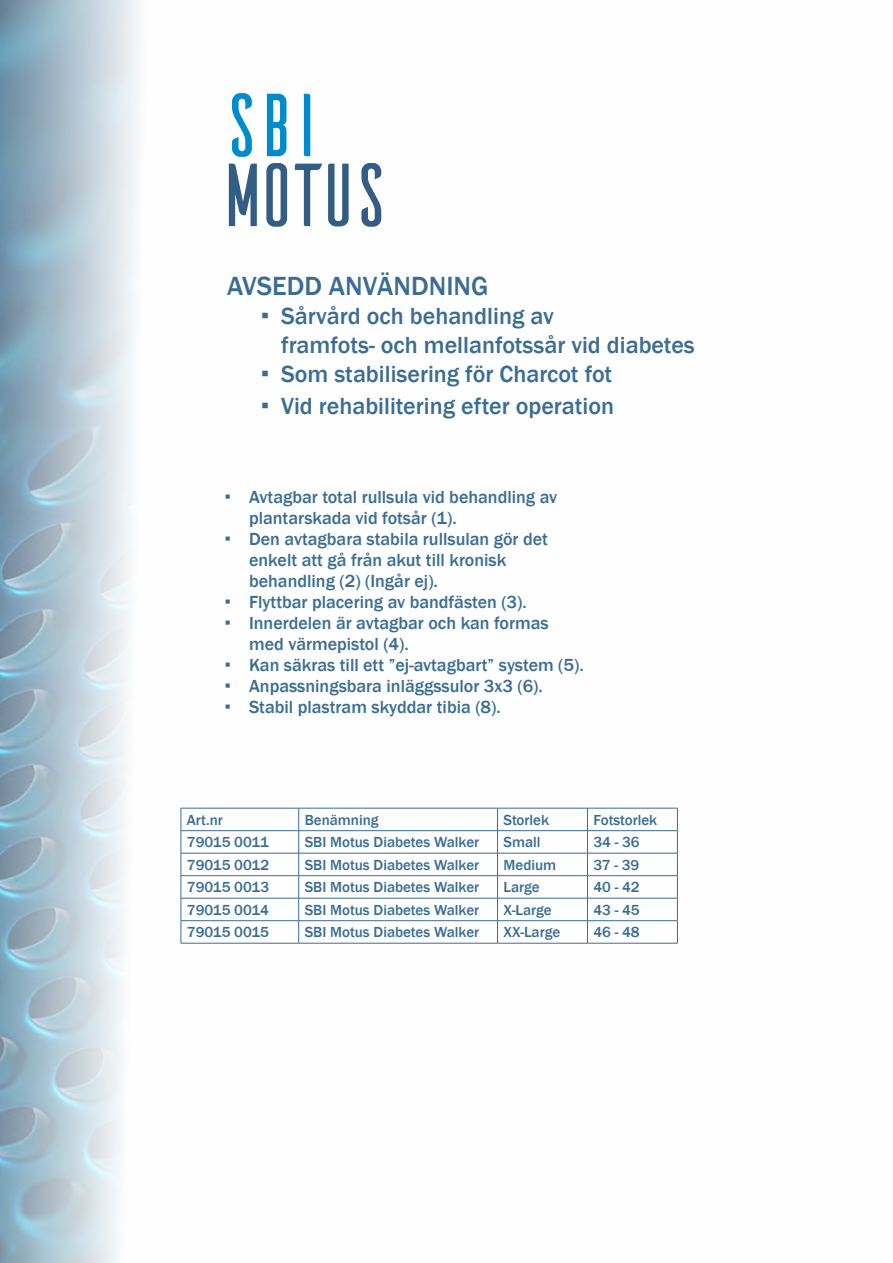
<style>
.page{position:relative;width:893px;height:1263px;background:#fff}
.page>*{position:absolute;margin:0;border:0;box-sizing:border-box;transform-origin:0 0}
.t1{font:89.25px "Ailerons";letter-spacing:-.23em;color:#345d85}
.t2{font:89.25px "Ailerons";color:#008bcd}
.t3{font:500 27px "Franklin Gothic";color:#3b6d93}
.t4{font:500 24px/28.8px "Franklin Gothic";color:#3b6d93}
.t5{font:500 18px/21px "Franklin Gothic";color:#3b6d93}
.t6{font:500 15px "Franklin Gothic";color:#3b6d93}
.s1{font-family:"Akzidenz Grotesk BQ";font-weight:400}
</style>
<div class="page">
<img style="left:0;top:0;width:678px;height:1263px">
<hr style="left:181px;top:808px;width:118px;height:1px;background:#3b6d93">
<hr style="left:299px;top:808px;width:198px;height:1px;background:#3b6d93">
<hr style="left:497px;top:808px;width:90px;height:1px;background:#3b6d93">
<hr style="left:587px;top:808px;width:91px;height:1px;background:#3b6d93">
<hr style="left:181px;top:830px;width:118px;height:1px;background:#3b6d93">
<hr style="left:299px;top:830px;width:198px;height:1px;background:#3b6d93">
<hr style="left:497px;top:830px;width:90px;height:1px;background:#3b6d93">
<hr style="left:587px;top:830px;width:91px;height:1px;background:#3b6d93">
<hr style="left:181px;top:853px;width:118px;height:1px;background:#3b6d93">
<hr style="left:299px;top:853px;width:198px;height:1px;background:#3b6d93">
<hr style="left:497px;top:853px;width:90px;height:1px;background:#3b6d93">
<hr style="left:587px;top:853px;width:91px;height:1px;background:#3b6d93">
<hr style="left:181px;top:875px;width:118px;height:1px;background:#3b6d93">
<hr style="left:299px;top:875px;width:198px;height:1px;background:#3b6d93">
<hr style="left:497px;top:875px;width:90px;height:1px;background:#3b6d93">
<hr style="left:587px;top:875px;width:91px;height:1px;background:#3b6d93">
<hr style="left:181px;top:898px;width:118px;height:1px;background:#3b6d93">
<hr style="left:299px;top:898px;width:198px;height:1px;background:#3b6d93">
<hr style="left:497px;top:898px;width:90px;height:1px;background:#3b6d93">
<hr style="left:587px;top:898px;width:91px;height:1px;background:#3b6d93">
<hr style="left:181px;top:920px;width:118px;height:1px;background:#3b6d93">
<svg style="left:181px;top:808px;width:1px;height:135px"></svg>
<hr style="left:299px;top:920px;width:198px;height:1px;background:#3b6d93">
<svg style="left:298px;top:808px;width:1px;height:135px"></svg>
<hr style="left:497px;top:920px;width:90px;height:1px;background:#3b6d93">
<svg style="left:497px;top:808px;width:1px;height:135px"></svg>
<hr style="left:587px;top:920px;width:91px;height:1px;background:#3b6d93">
<svg style="left:587px;top:808px;width:1px;height:135px"></svg>
<svg style="left:677px;top:808px;width:1px;height:135px"></svg>
<hr style="left:181px;top:943px;width:118px;height:1px;background:#3b6d93">
<hr style="left:299px;top:943px;width:198px;height:1px;background:#3b6d93">
<hr style="left:497px;top:943px;width:90px;height:1px;background:#3b6d93">
<hr style="left:587px;top:943px;width:91px;height:1px;background:#3b6d93">
<h1 class="t2" style="left:215px;top:83px;width:116px">SBI</h1>
<h1 class="t1" style="left:215px;top:152px;width:184px">MOTUS</h1>
<h2 class="t3" style="left:227px;top:270px;width:263px">AVSEDD ANVÄNDNING</h2>
<h3 class="t4" style="left:281px;top:302px;width:415px;text-indent:-20px"><span class="s1">•</span> Sårvård och behandling av<br>framfots- och mellanfotssår vid diabetes</h3>
<h3 class="t4" style="left:261px;top:360px;width:353px"><span class="s1">•</span> Som stabilisering för Charcot fot</h3>
<h3 class="t4" style="left:261px;top:392px;width:355px"><span class="s1">•</span> Vid rehabilitering efter operation</h3>
<p class="t5" style="left:249px;top:486px;width:310px;text-indent:-24px"><span class="s1">•</span> Avtagbar total rullsula vid behandling av plantarskada vid fotsår (1).</p>
<p class="t5" style="left:249px;top:528px;width:300px;text-indent:-24px"><span class="s1">•</span> Den avtagbara stabila rullsulan gör det enkelt att gå från akut till kronisk behandling (2) (Ingår ej).</p>
<p class="t5" style="left:225px;top:591px;width:303px"><span class="s1">•</span> Flyttbar placering av bandfästen (3).</p>
<p class="t5" style="left:249px;top:612px;width:301px;text-indent:-24px"><span class="s1">•</span> Innerdelen är avtagbar och kan formas med värmepistol (4).</p>
<p class="t5" style="left:225px;top:654px;width:360px"><span class="s1">•</span> Kan säkras till ett ”ej-avtagbart” system (5).</p>
<p class="t5" style="left:225px;top:675px;width:319px"><span class="s1">•</span> Anpassningsbara inläggssulor 3x3 (6).</p>
<p class="t5" style="left:225px;top:696px;width:277px"><span class="s1">•</span> Stabil plastram skyddar tibia (8).</p>
<p class="t6" style="left:187px;top:810px;width:37px">Art.nr</p>
<p class="t6" style="left:305px;top:810px;width:75px">Benämning</p>
<p class="t6" style="left:503px;top:810px;width:47px">Storlek</p>
<p class="t6" style="left:593px;top:810px;width:65px">Fotstorlek</p>
<p class="t6" style="left:187px;top:833px;width:84px">79015 0011</p>
<p class="t6" style="left:305px;top:833px;width:176px">SBI Motus Diabetes Walker</p>
<p class="t6" style="left:503px;top:833px;width:39px">Small</p>
<p class="t6" style="left:593px;top:833px;width:48px">34 - 36</p>
<p class="t6" style="left:187px;top:855px;width:84px">79015 0012</p>
<p class="t6" style="left:305px;top:855px;width:176px">SBI Motus Diabetes Walker</p>
<p class="t6" style="left:503px;top:855px;width:54px">Medium</p>
<p class="t6" style="left:593px;top:855px;width:47px">37 - 39</p>
<p class="t6" style="left:187px;top:878px;width:84px">79015 0013</p>
<p class="t6" style="left:305px;top:878px;width:176px">SBI Motus Diabetes Walker</p>
<p class="t6" style="left:503px;top:878px;width:38px">Large</p>
<p class="t6" style="left:593px;top:878px;width:48px">40 - 42</p>
<p class="t6" style="left:187px;top:900px;width:84px">79015 0014</p>
<p class="t6" style="left:305px;top:900px;width:176px">SBI Motus Diabetes Walker</p>
<p class="t6" style="left:503px;top:900px;width:50px">X-Large</p>
<p class="t6" style="left:593px;top:900px;width:48px">43 - 45</p>
<p class="t6" style="left:187px;top:923px;width:84px">79015 0015</p>
<p class="t6" style="left:305px;top:923px;width:176px">SBI Motus Diabetes Walker</p>
<p class="t6" style="left:503px;top:923px;width:58px">XX-Large</p>
<p class="t6" style="left:593px;top:923px;width:48px">46 - 48</p>
</div>
